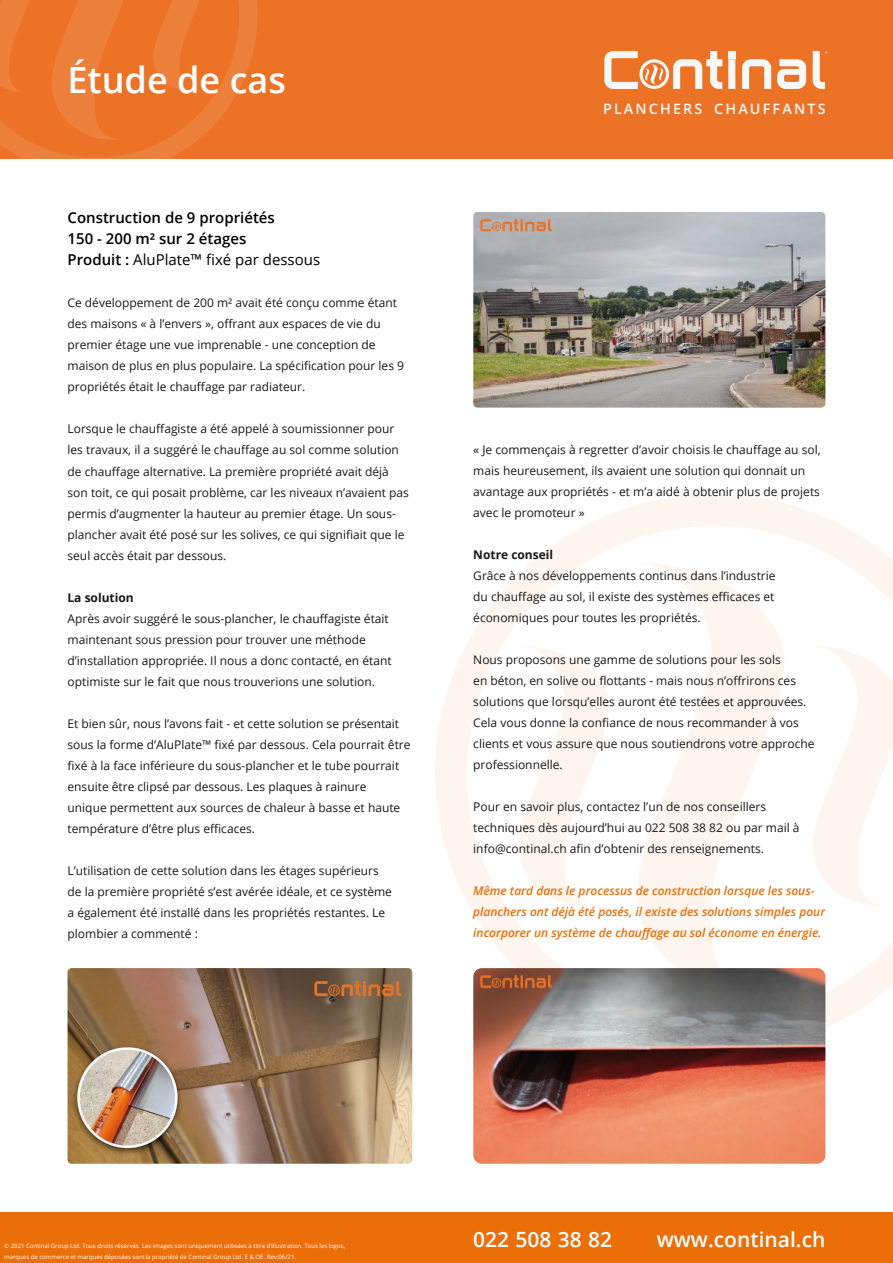
<style>
.page{position:relative;width:893px;height:1263px;background:#fff}
.page>*{position:absolute;margin:0;border:0;box-sizing:border-box;transform-origin:0 0}
.t1{font:600 36px "Open Sans";color:#fff}
.t2{font:600 21px "Open Sans";color:#fff}
.t3{font:600 15px "Open Sans";color:#000}
.t4{font:15px "Open Sans";color:#000}
.t5{font:600 14.4px "Open Sans";letter-spacing:.15em;color:#f8f8f8}
.t6{font:12px/21px "Open Sans";color:#1a171c}
.t7{font:italic 600 12px/21px "Open Sans";color:#eb6e08}
.t8{font:700 12px "Open Sans";color:#1a171c}
.t9{font:6px/10.5px "Open Sans";color:#fff}
.s1{font-weight:600}
</style>
<div class="page">
<svg style="left:435px;top:494px;width:458px;height:557px"></svg>
<svg style="left:519px;top:645px;width:90px;height:261px"></svg>
<svg style="left:637px;top:562px;width:147px;height:406px"></svg>
<svg style="left:813px;top:645px;width:80px;height:261px"></svg>
<div style="left:0;top:1212px;width:893px;height:51px;background:#eb6e08"></div>
<div style="left:0;top:0;width:893px;height:159px;background:#ec7326"></div>
<img style="left:0;top:0;width:258px;height:159px">
<img style="left:68px;top:968px;width:344px;height:196px">
<svg style="left:742px;top:59px;width:29px;height:30px"></svg>
<svg style="left:777px;top:59px;width:29px;height:30px"></svg>
<div style="left:728px;top:59px;width:7px;height:30px;background:#f8f8f8"></div>
<div style="left:728px;top:51px;width:7px;height:7px;background:#f8f8f8"></div>
<svg style="left:604px;top:51px;width:118px;height:38px"></svg>
<svg style="left:813px;top:51px;width:15px;height:38px"></svg>
<img style="left:473px;top:212px;width:352px;height:196px">
<img style="left:473px;top:968px;width:352px;height:196px">
<p class="t1" style="left:68px;top:55px;width:220px">Étude de cas</p>
<p class="t3" style="left:68px;top:208px;width:209px">Construction de 9 propriétés</p>
<p class="t3" style="left:68px;top:229px;width:180px">150 - 200 m² sur 2 étages</p>
<p class="t4" style="left:68px;top:250px;width:254px"><span class="s1">Produit :</span> AluPlate™ fixé par dessous</p>
<p class="t6" style="left:68px;top:292px;width:338px">Ce développement de 200 m² avait été conçu comme étant des maisons « à l’envers », offrant aux espaces de vie du premier étage une vue imprenable - une conception de maison de plus en plus populaire. La spécification pour les 9 propriétés était le chauffage par radiateur.</p>
<p class="t6" style="left:68px;top:418px;width:343px">Lorsque le chauffagiste a été appelé à soumissionner pour les travaux, il a suggéré le chauffage au sol comme solution de chauffage alternative. La première propriété avait déjà son toit, ce qui posait problème, car les niveaux n’avaient pas permis d’augmenter la hauteur au premier étage. Un sous&shy;plancher avait été posé sur les solives, ce qui signifiait que le seul accès était par dessous.</p>
<p class="t8" style="left:68px;top:589px;width:68px">La solution</p>
<p class="t6" style="left:68px;top:607px;width:326px">Après avoir suggéré le sous-plancher, le chauffagiste était maintenant sous pression pour trouver une méthode d’installation appropriée. Il nous a donc contacté, en étant optimiste sur le fait que nous trouverions une solution.</p>
<p class="t6" style="left:68px;top:712px;width:344px">Et bien sûr, nous l’avons fait - et cette solution se présentait sous la forme d’AluPlate™ fixé par dessous. Cela pourrait être fixé à la face inférieure du sous-plancher et le tube pourrait ensuite être clipsé par dessous. Les plaques à rainure<br>unique permettent aux sources de chaleur à basse et haute température d’être plus efficaces.</p>
<p class="t6" style="left:68px;top:859px;width:326px">L’utilisation de cette solution dans les étages supérieurs de la première propriété s’est avérée idéale, et ce système a également été installé dans les propriétés restantes. Le plombier a commenté :</p>
<p class="t5" style="left:603px;top:99px;width:224px">PLANCHERS CHAUFFANTS</p>
<p class="t6" style="left:473px;top:439px;width:349px">« Je commençais à regretter d’avoir choisis le chauffage au sol, mais heureusement, ils avaient une solution qui donnait un avantage aux propriétés - et m’a aidé à obtenir plus de projets avec le promoteur »</p>
<p class="t8" style="left:473px;top:546px;width:81px">Notre conseil</p>
<p class="t6" style="left:473px;top:565px;width:304px;text-align:justify">Grâce à nos développements continus dans l’industrie du chauffage au sol, il existe des systèmes efficaces et économiques pour toutes les propriétés.</p>
<p class="t6" style="left:473px;top:649px;width:343px">Nous proposons une gamme de solutions pour les sols<br>en béton, en solive ou flottants - mais nous n’offrirons ces solutions que lorsqu’elles auront été testées et approuvées.<br>Cela vous donne la confiance de nous recommander à vos clients et vous assure que nous soutiendrons votre approche professionnelle.</p>
<p class="t6" style="left:473px;top:796px;width:328px">Pour en savoir plus, contactez l’un de nos conseillers techniques dès aujourd’hui au 022 508 38 82 ou par mail à info@continal.ch afin d’obtenir des renseignements.</p>
<p class="t7" style="left:473px;top:880px;width:353px">Même tard dans le processus de construction lorsque les sous&shy;planchers ont déjà été posés, il existe des solutions simples pour incorporer un système de chauffage au sol économe en énergie.</p>
<p class="t9" style="left:4px;top:1241px;width:342px">© 2021 Continal Group Ltd. Tous droits réservés. Les images sont uniquement utilisées à titre d’illustration. Tous les logos, marques de commerce et marques déposées sontla propriété de Continal Group Ltd. E &amp; OE. Rev:06/21.</p>
<p class="t2" style="left:473px;top:1225px;width:140px">022 508 38 82</p>
<p class="t2" style="left:657px;top:1225px;width:170px">www.continal.ch</p>
</div>
